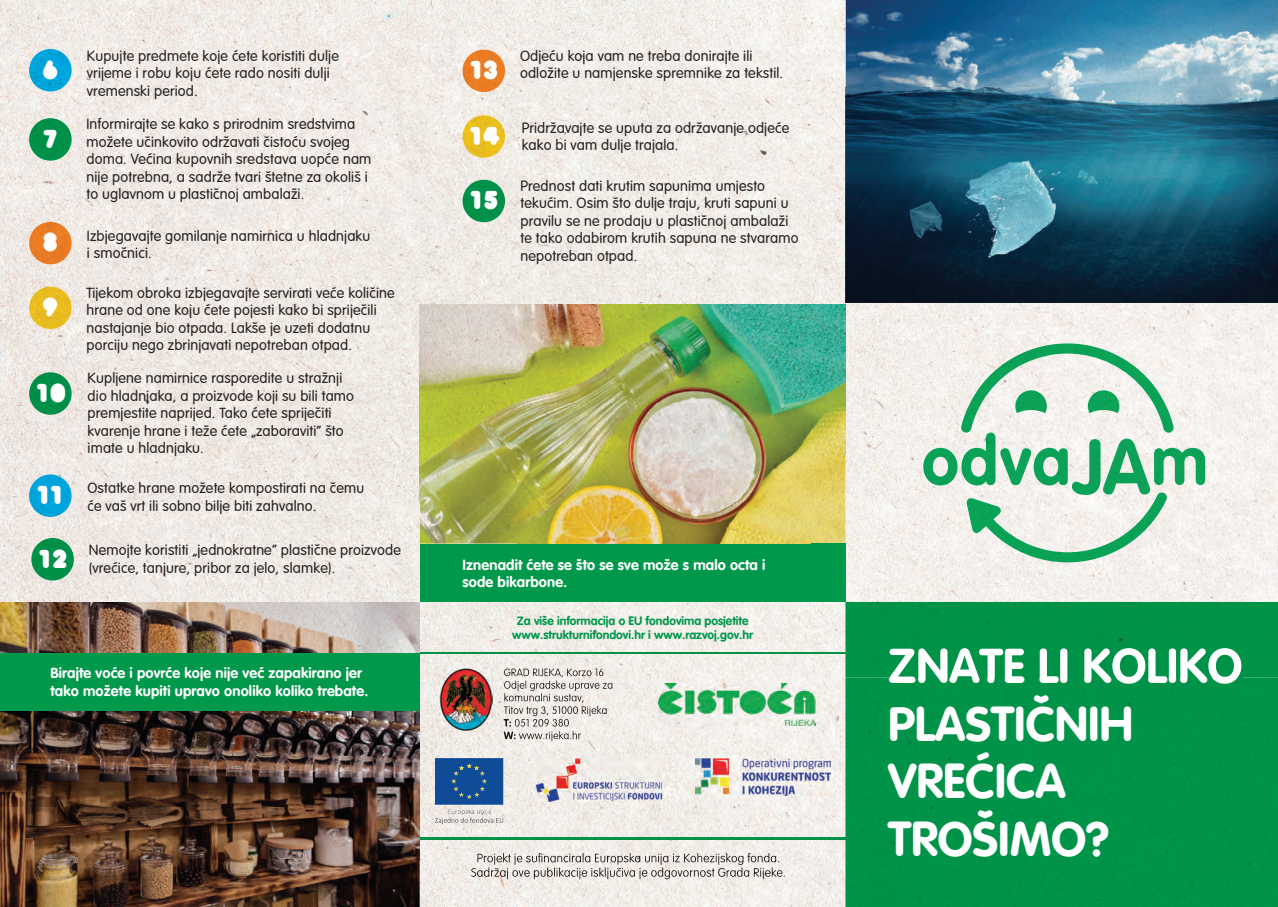
<style>
.page{position:relative;width:1278px;height:907px;background:#fff}
.page>*{position:absolute;margin:0;border:0;box-sizing:border-box;transform-origin:0 0}
.t1{font:700 48px/57.6px "VAG Rounded HR";color:#fff}
.t2{font:27px "RNSBARUTABLACKLAZO";letter-spacing:-.04em;color:#fff}
.t3{font:300 14.55px/17.4px "VAG Rounded HR";letter-spacing:.01em;color:#231f20}
.t4{font:700 14.55px/17.4px "VAG Rounded HR";letter-spacing:.01em;color:#fff}
.t5{font:700 12px/14.4px "VAG Rounded HR";color:#00984a;text-align:center}
</style>
<div class="page">
<img style="left:0;top:0;width:845px;height:47px">
<img style="left:478px;top:47px;width:367px;height:257px">
<img style="left:532px;top:602px;width:745px;height:305px">
<img style="left:371px;top:587px;width:161px;height:320px">
<img style="left:0;top:47px;width:478px;height:270px">
<img style="left:0;top:317px;width:420px;height:270px">
<img style="left:0;top:587px;width:371px;height:15px">
<img style="left:439px;top:819px;width:53px;height:3px">
<img style="left:845px;top:0;width:432px;height:302px">
<img style="left:420px;top:304px;width:391px;height:198px">
<img style="left:420px;top:502px;width:97px;height:100px">
<img style="left:517px;top:502px;width:294px;height:41px">
<img style="left:517px;top:601px;width:294px;height:1px">
<div style="left:420px;top:543px;width:425px;height:58px;background:#00984a"></div>
<div style="left:845px;top:677px;width:432px;height:230px;background:#009348"></div>
<img style="left:888px;top:677px;width:353px;height:6px">
<div style="left:435px;top:758px;width:68px;height:46px;background:#104b98"></div>
<svg style="left:459px;top:763px;width:20px;height:7px"></svg>
<img style="left:442px;top:817px;width:41px;height:6px">
<img style="left:695px;top:758px;width:135px;height:37px">
<img style="left:534px;top:758px;width:130px;height:44px">
<img style="left:477px;top:853px;width:302px;height:12px">
<img style="left:471px;top:867px;width:313px;height:12px">
<img style="left:439px;top:668px;width:53px;height:63px">
<img style="left:504px;top:668px;width:99px;height:9px">
<img style="left:504px;top:680px;width:109px;height:11px">
<img style="left:504px;top:693px;width:80px;height:9px">
<img style="left:503px;top:706px;width:103px;height:10px">
<img style="left:515px;top:719px;width:53px;height:7px">
<svg style="left:503px;top:719px;width:12px;height:20px"></svg>
<img style="left:516px;top:731px;width:65px;height:10px">
<img style="left:658px;top:683px;width:157px;height:42px">
<img style="left:420px;top:652px;width:391px;height:1px">
<img style="left:420px;top:837px;width:425px;height:2px">
<img style="left:0;top:602px;width:419px;height:305px">
<img style="left:968px;top:302px;width:309px;height:275px">
<img style="left:811px;top:577px;width:466px;height:51px">
<img style="left:811px;top:278px;width:157px;height:300px">
<img style="left:811px;top:228px;width:34px;height:50px">
<img style="left:811px;top:627px;width:34px;height:50px">
<img style="left:811px;top:304px;width:34px;height:298px">
<img style="left:811px;top:543px;width:34px;height:58px">
<img style="left:888px;top:648px;width:353px;height:29px">
<img style="left:957px;top:450px;width:145px;height:26px">
<img style="left:965px;top:492px;width:202px;height:70px">
<img style="left:923px;top:448px;width:34px;height:37px">
<img style="left:961px;top:432px;width:34px;height:53px">
<img style="left:1000px;top:448px;width:30px;height:37px">
<img style="left:1033px;top:448px;width:34px;height:37px">
<img style="left:1153px;top:448px;width:51px;height:37px">
<img style="left:1071px;top:439px;width:29px;height:56px">
<img style="left:1102px;top:438px;width:47px;height:56px">
<img style="left:960px;top:343px;width:213px;height:89px">
<img style="left:1015px;top:390px;width:31px;height:23px">
<img style="left:1087px;top:390px;width:32px;height:23px">
<img style="left:29px;top:49px;width:43px;height:42px;border-radius:21px">
<img style="left:29px;top:474px;width:43px;height:43px;border-radius:21px">
<img style="left:29px;top:118px;width:43px;height:43px;border-radius:21px">
<img style="left:31px;top:538px;width:43px;height:42px;border-radius:21px">
<img style="left:29px;top:222px;width:43px;height:42px;border-radius:21px">
<img style="left:462px;top:50px;width:43px;height:42px;border-radius:21px">
<img style="left:29px;top:286px;width:43px;height:43px;border-radius:21px">
<img style="left:462px;top:115px;width:43px;height:43px;border-radius:21px">
<img style="left:29px;top:372px;width:43px;height:43px;border-radius:21px">
<img style="left:462px;top:180px;width:43px;height:42px;border-radius:21px">
<div style="left:0;top:652px;width:420px;height:58px;background:#00984a"></div>
<img style="left:448px;top:771px;width:42px;height:43px">
<svg style="left:0;top:0;width:8px;height:7px"></svg>
<h2 class="t2" style="left:43px;top:52px;width:17px">6</h2>
<h2 class="t2" style="left:43px;top:121px;width:17px">7</h2>
<h2 class="t2" style="left:43px;top:225px;width:17px">8</h2>
<h2 class="t2" style="left:43px;top:289px;width:17px">9</h2>
<h2 class="t2" style="left:35px;top:375px;width:32px">10</h2>
<h2 class="t2" style="left:36px;top:477px;width:30px">11</h2>
<h2 class="t2" style="left:38px;top:541px;width:32px">12</h2>
<p class="t3" style="left:87px;top:47px;width:253px">Kupujte predmete koje ćete koristiti dulje vrijeme i robu koju ćete rado nositi dulji vremenski period.</p>
<p class="t3" style="left:86px;top:115px;width:286px">Informirajte se kako s prirodnim sredstvima možete učinkovito održavati čistoću svojeg doma. Većina kupovnih sredstava uopće nam nije potrebna, a sadrže tvari štetne za okoliš i to uglavnom u plastičnoj ambalaži.</p>
<p class="t3" style="left:87px;top:226px;width:285px">Izbjegavajte gomilanje namirnica u hladnjaku i smočnici.</p>
<p class="t3" style="left:86px;top:283px;width:309px">Tijekom obroka izbjegavajte servirati veće količine hrane od one koju ćete pojesti kako bi spriječili nastajanje bio otpada. Lakše je uzeti dodatnu porciju nego zbrinjavati nepotreban otpad.</p>
<p class="t3" style="left:88px;top:369px;width:268px">Kupljene namirnice rasporedite u stražnji dio hladnjaka, a proizvode koji su bili tamo premjestite naprijed. Tako ćete spriječiti kvarenje hrane i teže ćete „zaboraviti“ što imate u hladnjaku.</p>
<p class="t3" style="left:87px;top:479px;width:278px">Ostatke hrane možete kompostirati na čemu će vaš vrt ili sobno bilje biti zahvalno.</p>
<p class="t3" style="left:89px;top:541px;width:313px">Nemojte koristiti „jednokratne“ plastične proizvode (vrećice, tanjure, pribor za jelo, slamke).</p>
<p class="t4" style="left:50px;top:664px;width:319px">Birajte voće i povrće koje nije već zapakirano jer tako možete kupiti upravo onoliko koliko trebate.</p>
<h2 class="t2" style="left:468px;top:53px;width:32px">13</h2>
<h2 class="t2" style="left:468px;top:118px;width:32px">14</h2>
<h2 class="t2" style="left:468px;top:183px;width:32px">15</h2>
<p class="t3" style="left:520px;top:47px;width:265px">Odjeću koja vam ne treba donirajte ili odložite u namjenske spremnike za tekstil.</p>
<p class="t3" style="left:521px;top:118px;width:269px">Pridržavajte se uputa za održavanje odjeće kako bi vam dulje trajala.</p>
<p class="t3" style="left:520px;top:177px;width:279px">Prednost dati krutim sapunima umjesto tekućim. Osim što dulje traju, kruti sapuni u pravilu se ne prodaju u plastičnoj ambalaži te tako odabirom krutih sapuna ne stvaramo nepotreban otpad.</p>
<p class="t4" style="left:462px;top:555px;width:304px">Iznenadit ćete se što se sve može s malo octa i sode bikarbone.</p>
<p class="t5" style="left:512px;top:613px;width:242px">Za više informacija o EU fondovima posjetite www.strukturnifondovi.hr i www.razvoj.gov.hr</p>
<h1 class="t1" style="left:887px;top:636px;width:355px">ZNATE LI KOLIKO<br>PLASTIČNIH<br>VREĆICA<br>TROŠIMO?</h1>
</div>
